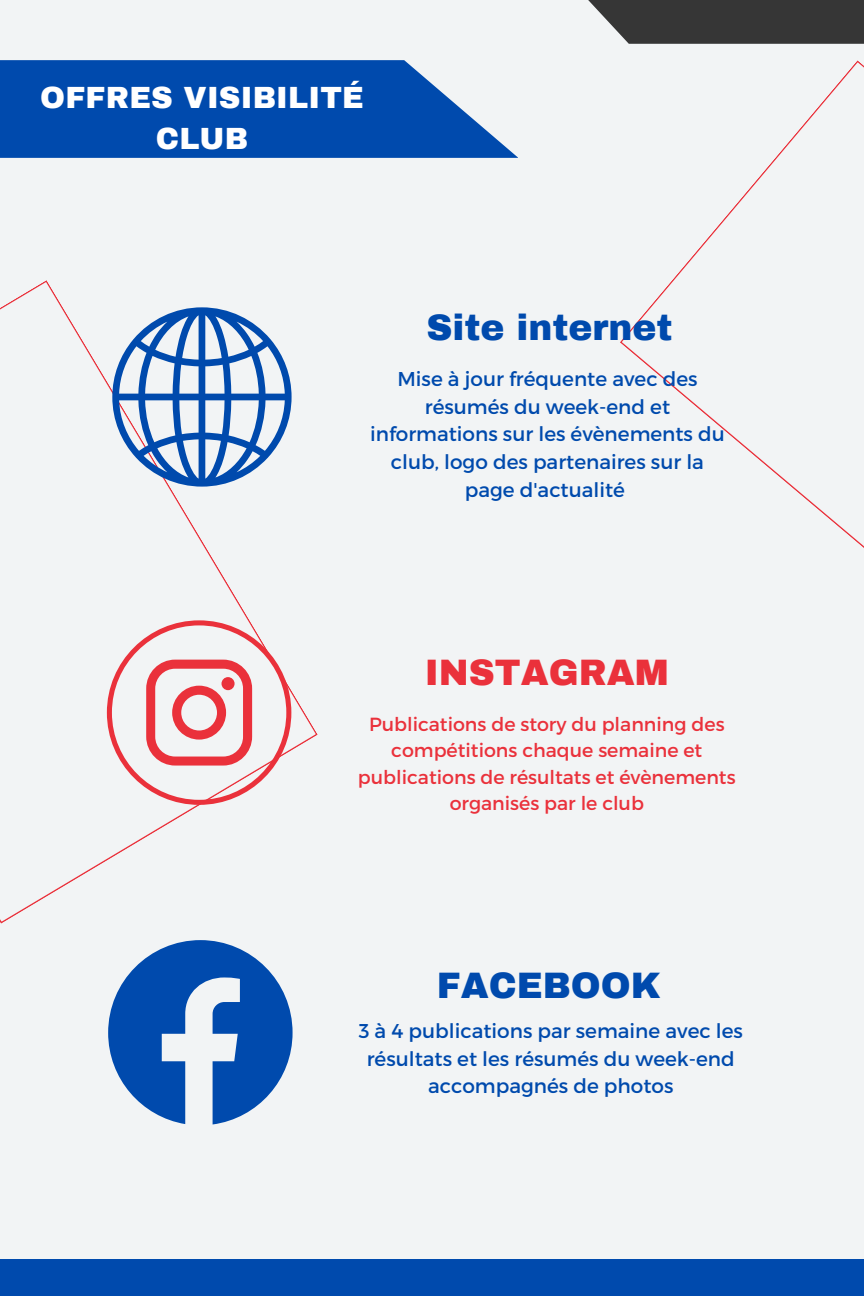
<style>
.page{position:relative;width:864px;height:1296px;background:#f2f4f5}
.page>*{position:absolute;margin:0;border:0;box-sizing:border-box;transform-origin:0 0}
.t1{font:900 36px "Archivo";color:#004aad}
.t2{font:900 36px "Archivo";color:#ea313b}
.t3{font:900 30px/41.2px "Archivo";letter-spacing:.01em;color:#fff;text-align:center}
.t4{font:20px/27.8px "Montserrat";color:#004aad;text-align:center}
.t5{font:19px/26.2px "Montserrat";color:#ea313b;text-align:center}
</style>
<div class="page">
<div style="left:0;top:60px;width:518px;height:98px;background:#004aad"></div>
<svg style="left:0;top:280px;width:318px;height:644px"></svg>
<svg style="left:620px;top:60px;width:244px;height:488px"></svg>
<div style="left:0;top:1259px;width:864px;height:37px;background:#004aad"></div>
<svg style="left:588px;top:0;width:276px;height:44px;fill:#363636"></svg>
<svg style="left:112px;top:307px;width:180px;height:180px"></svg>
<svg style="left:108px;top:940px;width:185px;height:184px"></svg>
<svg style="left:107px;top:620px;width:184px;height:185px"></svg>
<p class="t3" style="left:40px;top:77px;width:325px">OFFRES VISIBILITÉ<br>CLUB</p>
<p class="t1" style="left:427px;top:308px;width:247px">Site internet</p>
<p class="t4" style="left:370px;top:364px;width:356px">Mise à jour fréquente avec des résumés du week-end et informations sur les évènements du club, logo des partenaires sur la page d'actualité</p>
<p class="t2" style="left:425px;top:654px;width:245px">INSTAGRAM</p>
<p class="t5" style="left:358px;top:710px;width:379px">Publications de story du planning des compétitions chaque semaine et publications de résultats et évènements organisés par le club</p>
<p class="t1" style="left:437px;top:967px;width:225px">FACEBOOK</p>
<p class="t4" style="left:359px;top:1016px;width:386px">3 à 4 publications par semaine avec les résultats et les résumés du week-end accompagnés de photos</p>
</div>
